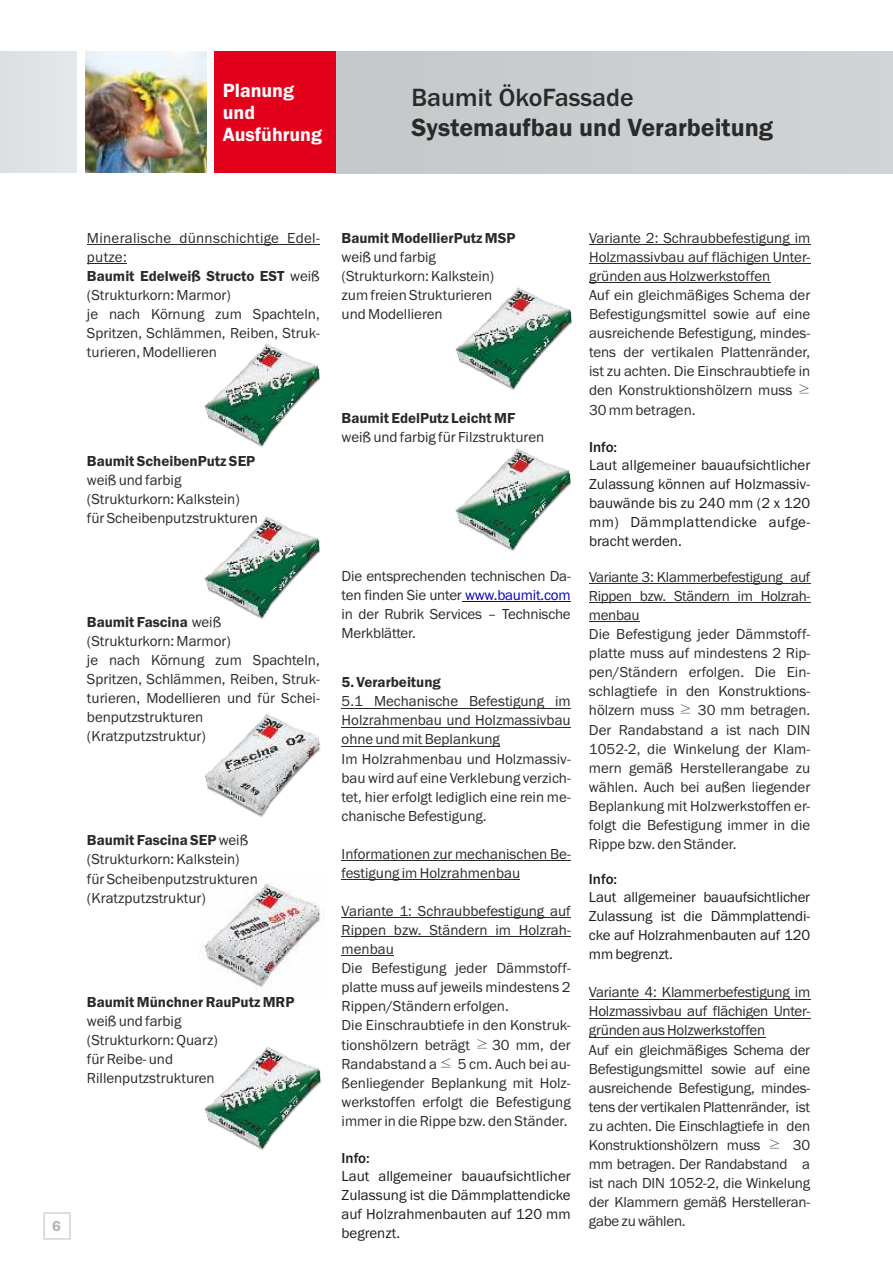
<style>
.page{position:relative;width:893px;height:1263px;background:#fff}
.page>*{position:absolute;margin:0;border:0;box-sizing:border-box;transform-origin:0 0}
.t1{font:25.8px "BM Franklin Gothic URW Dem";color:#2b2a29}
.t2{font:500 25.8px "Franklin Gothic";color:#2b2a29}
.t3{font:19.8px/22.4px "BM Franklin Gothic URW Dem";color:#fefefe}
.t4{font:15px/19px "BM Franklin Gothic URW Boo";color:#2b2a29}
.t5{font:15px/19px "BM Franklin Gothic URW Boo";letter-spacing:-.01em;color:#1f1b20;text-align:justify}
.t6{font:15px "BM Franklin Gothic URW Dem";color:#2b2a29}
.t7{font:15px/19px "BM Franklin Gothic URW Boo";letter-spacing:.005em;color:#1e1b20;text-align:justify}
.t8{font:15px/19px "BM Franklin Gothic URW Boo";letter-spacing:.02em;color:#2b2a29}
.t9{font:500 15px "Franklin Gothic";color:#1f1b20}
.t10{font:500 15px "Franklin Gothic";color:#1e1b20}
.t11{font:15px "BM Franklin Gothic URW Dem";color:#b2b3b3}
.s1{font-family:"BM Franklin Gothic URW Boo"}
.s2{color:#0000c4}
.s3{font-family:"Batang"}
.s4{color:#1f1b20}
</style>
<div class="page">
<img style="left:204px;top:882px;width:117px;height:105px">
<hr style="left:87px;top:244px;width:233px;height:1px;background:#2b2a29">
<hr style="left:87px;top:263px;width:40px;height:1px;background:#2b2a29">
<hr style="left:462px;top:601px;width:109px;height:1px;background:#0000c4">
<hr style="left:342px;top:708px;width:229px;height:1px;background:#2b2a29">
<hr style="left:342px;top:727px;width:229px;height:1px;background:#2b2a29">
<hr style="left:342px;top:746px;width:158px;height:1px;background:#2b2a29">
<hr style="left:342px;top:860px;width:229px;height:1px;background:#2b2a29">
<hr style="left:342px;top:879px;width:178px;height:1px;background:#2b2a29">
<hr style="left:342px;top:917px;width:229px;height:1px;background:#2b2a29">
<hr style="left:342px;top:936px;width:229px;height:1px;background:#2b2a29">
<hr style="left:342px;top:955px;width:52px;height:1px;background:#2b2a29">
<hr style="left:589px;top:244px;width:221px;height:1px;background:#2b2a29">
<hr style="left:589px;top:263px;width:221px;height:1px;background:#2b2a29">
<hr style="left:589px;top:282px;width:181px;height:1px;background:#2b2a29">
<hr style="left:589px;top:583px;width:221px;height:1px;background:#2b2a29">
<hr style="left:589px;top:602px;width:221px;height:1px;background:#2b2a29">
<hr style="left:589px;top:621px;width:51px;height:1px;background:#2b2a29">
<hr style="left:589px;top:999px;width:221px;height:1px;background:#2b2a29">
<hr style="left:589px;top:1018px;width:221px;height:1px;background:#2b2a29">
<hr style="left:589px;top:1037px;width:176px;height:1px;background:#2b2a29">
<img style="left:204px;top:343px;width:116px;height:104px">
<img style="left:455px;top:287px;width:117px;height:103px">
<img style="left:455px;top:448px;width:116px;height:103px">
<img style="left:204px;top:516px;width:116px;height:103px">
<img style="left:204px;top:1046px;width:117px;height:104px">
<img style="left:205px;top:714px;width:116px;height:103px">
<div style="left:334px;top:52px;width:559px;height:121px;background:#caced0"></div>
<div style="left:0;top:52px;width:77px;height:121px;background:#e0e3e5"></div>
<div style="left:215px;top:52px;width:121px;height:121px;background:#e2001a"></div>
<img style="left:85px;top:52px;width:121px;height:121px">
<div style="left:44px;top:1212px;width:27px;height:27px;border:2px solid #d9dadb"></div>
<h2 class="t3" style="left:223px;top:79px;width:101px">Planung und<br>Ausführung</h2>
<h1 class="t2" style="left:412px;top:88px;width:224px">Baumit ÖkoFassade</h1>
<h1 class="t1" style="left:412px;top:112px;width:363px">Systemaufbau und Verarbeitung</h1>
<p class="t11" style="left:52px;top:1217px;width:10px">6</p>
<p class="t8" style="left:87px;top:229px;width:234px">Mineralische dünnschichtige Edel&shy;putze:</p>
<p class="t6" style="left:87px;top:267px;width:234px">Baumit Edelweiß Structo EST <span class="s1">weiß</span></p>
<p class="t4" style="left:87px;top:286px;width:234px">(Strukturkorn: Marmor)<br>je nach Körnung zum Spachteln,<br>Spritzen, Schlämmen, Reiben, Struk&shy;turieren, Modellieren</p>
<p class="t6" style="left:87px;top:451px;width:170px">Baumit ScheibenPutz SEP</p>
<p class="t4" style="left:87px;top:470px;width:172px">weiß und farbig (Strukturkorn: Kalkstein) für Scheibenputzstrukturen</p>
<p class="t6" style="left:87px;top:613px;width:136px">Baumit Fascina <span class="s1">weiß</span></p>
<p class="t4" style="left:87px;top:632px;width:234px">(Strukturkorn: Marmor)<br>je nach Körnung zum Spachteln,<br>Spritzen, Schlämmen, Reiben, Struk&shy;turieren, Modellieren und für Schei&shy;benputzstrukturen (Kratzputzstruktur)</p>
<p class="t6" style="left:87px;top:831px;width:163px">Baumit Fascina SEP <span class="s1">weiß</span></p>
<p class="t4" style="left:87px;top:850px;width:172px">(Strukturkorn: Kalkstein) für Scheibenputzstrukturen (Kratzputzstruktur)</p>
<p class="t6" style="left:87px;top:992px;width:209px">Baumit Münchner RauPutz MRP</p>
<p class="t4" style="left:87px;top:1011px;width:132px">weiß und farbig (Strukturkorn: Quarz) für Reibe- und<br>Rillenputzstrukturen</p>
<p class="t6" style="left:342px;top:229px;width:175px">Baumit ModellierPutz MSP</p>
<p class="t4" style="left:342px;top:248px;width:154px">weiß und farbig (Strukturkorn: Kalkstein) zum freien Strukturieren und Modellieren</p>
<p class="t6" style="left:342px;top:409px;width:175px">Baumit EdelPutz Leicht MF</p>
<p class="t4" style="left:342px;top:428px;width:204px">weiß und farbig für Filzstrukturen</p>
<p class="t4" style="left:342px;top:566px;width:231px;text-align:justify">Die entsprechenden technischen Da&shy;ten finden Sie unter <span class="s2">www.baumit.com </span>in der Rubrik Services – Technische Merkblätter.</p>
<p class="t6" style="left:342px;top:673px;width:101px">5. Verarbeitung</p>
<p class="t4" style="left:342px;top:692px;width:231px">5.1 Mechanische Befestigung im<br>Holzrahmenbau und Holzmassivbau ohne und mit Beplankung<br>Im Holzrahmenbau und Holzmassiv&shy;bau wird auf eine Verklebung verzich&shy;tet, hier erfolgt lediglich eine rein me&shy;chanische Befestigung.</p>
<p class="t4" style="left:342px;top:844px;width:231px">Informationen zur mechanischen Be&shy;festigung im Holzrahmenbau</p>
<p class="t4" style="left:342px;top:902px;width:231px">Variante 1: Schraubbefestigung auf<br>Rippen bzw. Ständern im Holzrah&shy;menbau<br>Die Befestigung jeder Dämmstoff&shy;platte muss auf jeweils mindestens 2<br>Rippen/Ständern erfolgen.<br>Die Einschraubtiefe in den Konstruk&shy;tionshölzern beträgt <span class="s3">≥</span> 30 mm, der<br>Randabstand a <span class="s3">≤</span> 5 cm. Auch bei au&shy;ßenliegender Beplankung mit Holz&shy;werkstoffen erfolgt die Befestigung immer in die Rippe bzw. den Ständer.</p>
<p class="t9" style="left:342px;top:1153px;width:30px">Info:</p>
<p class="t5" style="left:342px;top:1166px;width:231px">Laut allgemeiner bauaufsichtlicher Zulassung ist die Dämmplattendicke auf Holzrahmenbauten auf 120 mm begrenzt.</p>
<p class="t4" style="left:589px;top:229px;width:223px">Variante 2: Schraubbefestigung im<br>Holzmassivbau auf flächigen Unter&shy;gründen aus Holzwerkstoffen<br>Auf ein gleichmäßiges Schema der<br>Befestigungsmittel sowie auf eine ausreichende Befestigung, mindes&shy;tens der vertikalen Plattenränder, ist zu achten. Die Einschraubtiefe in den Konstruktionshölzern muss <span class="s3">≥<br></span>30 mm betragen.</p>
<p class="t10" style="left:589px;top:442px;width:30px">Info:</p>
<p class="t7" style="left:589px;top:455px;width:223px"><span class="s4">Laut allgemeiner bauaufsichtlicher Zulassung</span> können auf Holzmassiv&shy;bauwände bis zu 240 mm (2 x 120 mm) Dämmplattendicke aufge&shy;bracht werden.</p>
<p class="t4" style="left:589px;top:568px;width:223px">Variante 3: Klammerbefestigung auf<br>Rippen bzw. Ständern im Holzrah&shy;menbau<br>Die Befestigung jeder Dämmstoff&shy;platte muss auf mindestens 2 Rip&shy;pen/Ständern erfolgen. Die Ein&shy;schlagtiefe in den Konstruktions&shy;hölzern muss <span class="s3">≥</span> 30 mm betragen.<br>Der Randabstand a ist nach DIN<br>1052-2, die Winkelung der Klam&shy;mern gemäß Herstellerangabe zu wählen. Auch bei außen liegender<br>Beplankung mit Holzwerkstoffen er&shy;folgt die Befestigung immer in die<br>Rippe bzw. den Ständer.</p>
<p class="t9" style="left:589px;top:874px;width:30px">Info:</p>
<p class="t5" style="left:589px;top:888px;width:223px">Laut allgemeiner bauaufsichtlicher Zulassung ist die Dämmplattendi&shy;cke auf Holzrahmenbauten auf 120 mm begrenzt.</p>
<p class="t4" style="left:589px;top:983px;width:223px">Variante 4: Klammerbefestigung im Holzmassivbau auf flächigen Unter&shy;gründen aus Holzwerkstoffen<br>Auf ein gleichmäßiges Schema der Befestigungsmittel sowie auf eine ausreichende Befestigung, mindes&shy;tens der vertikalen Plattenränder, ist zu achten. Die Einschlagtiefe in den Konstruktionshölzern muss <span class="s3">≥</span> 30 mm betragen. Der Randabstand a ist nach DIN 1052-2, die Winkelung der Klammern gemäß Herstelleran&shy;gabe zu wählen.</p>
</div>
